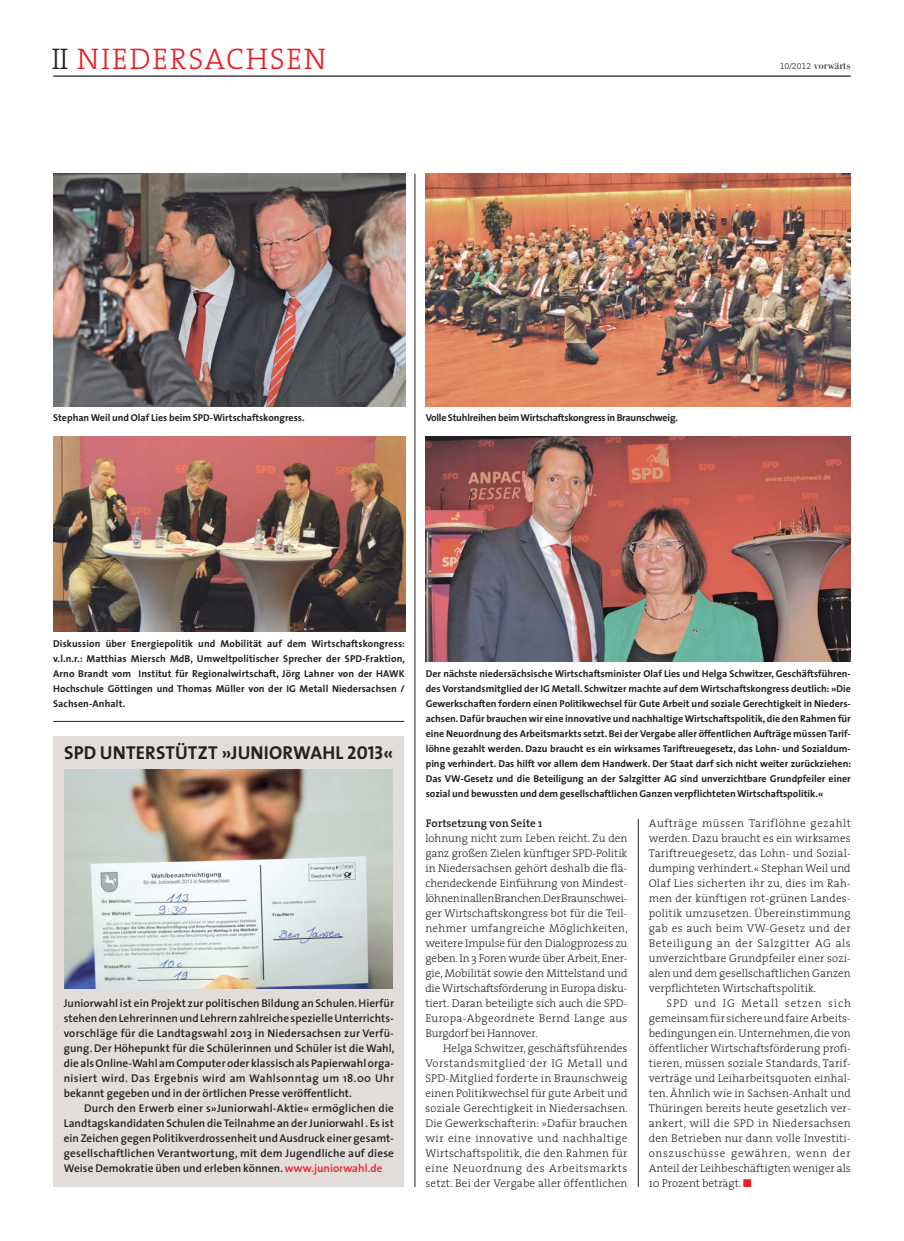
<style>
.page{position:relative;width:904px;height:1241px;background:#fff}
.page>*{position:absolute;margin:0;border:0;box-sizing:border-box;transform-origin:0 0}
.t1{font:30px "The Serif Light Caps";letter-spacing:.05em;color:#ea1d25}
.t2{font:18.75px "The Sans Bold Caps";letter-spacing:.005em;color:#231f20}
.t3{font:300 11.25px/15px "The Serif";letter-spacing:.005em;color:#231f20;text-align:justify}
.t4{font:600 11.25px/15px "The Sans";letter-spacing:.005em;color:#231f20;text-align:justify}
.t5{font:600 11.25px "The Serif";letter-spacing:.005em;color:#231f20}
.t6{font:11.25px "Bodoni";color:#231f20}
.t7{font:700 10px/15px "The Sans";color:#231f20;text-align:justify}
.t8{font:700 10px "The Sans";letter-spacing:-.02em;color:#231f20}
.s1{color:#231f20}
.s2{font-family:"The Serif Light Expert";font-size:8.75px}
.s3{color:#ea1d25}
</style>
<div class="page">
<div style="left:53px;top:736px;width:351px;height:450px;background:#e2ddda"></div>
<hr style="left:53px;top:75px;width:797px;height:2px;background:#231f20">
<hr style="left:415px;top:174px;width:1px;height:1012px;background:#231f20">
<hr style="left:53px;top:721px;width:351px;height:1px;background:#231f20">
<img style="left:64px;top:769px;width:328px;height:219px">
<img style="left:53px;top:174px;width:352px;height:232px">
<img style="left:53px;top:436px;width:352px;height:195px">
<img style="left:426px;top:436px;width:424px;height:225px">
<hr style="left:638px;top:819px;width:1px;height:367px;background:#231f20">
<img style="left:426px;top:174px;width:424px;height:232px">
<h1 class="t1" style="left:51px;top:41px;width:276px"><span class="s1">II</span> NIEDERSACHSEN</h1>
<p class="t6" style="left:779px;top:61px;width:72px"><span class="s2">10/2012</span> vorwärts</p>
<p class="t7" style="left:53px;top:410px;width:253px">Stephan Weil und Olaf Lies beim SPD-Wirtschaftskongress.</p>
<p class="t8" style="left:426px;top:413px;width:254px">Volle Stuhlreihen beim Wirtschaftskongress in Braunschweig.</p>
<p class="t7" style="left:53px;top:635px;width:353px">Diskussion über Energiepolitik und Mobilität auf dem Wirtschaftskongress: v.l.n.r.: Matthias Miersch MdB, Umweltpolitischer Sprecher der SPD-Fraktion, Arno Brandt vom Institut für Regionalwirtschaft, Jörg Lahner von der HAWK Hochschule Göttingen und Thomas Müller von der IG Metall Niedersachsen / Sachsen-Anhalt.</p>
<h2 class="t2" style="left:64px;top:741px;width:331px">SPD UNTERSTÜTZT »JUNIORWAHL 2013«</h2>
<p class="t4" style="left:64px;top:996px;width:332px">Juniorwahl ist ein Projekt zur politischen Bildung an Schulen. Hierfür stehen den Lehrerinnen und Lehrern zahlreiche spezielle Unterrichts&shy;vorschläge für die Landtagswahl 2013 in Niedersachsen zur Verfü&shy;gung. Der Höhepunkt für die Schülerinnen und Schüler ist die Wahl, die als Online-Wahl am Computer oder klassisch als Papierwahl orga&shy;nisiert wird. Das Ergebnis wird am Wahlsonntag um 18.00 Uhr bekannt gegeben und in der örtlichen Presse veröffentlicht.</p>
<p class="t4" style="left:64px;top:1101px;width:332px;text-indent:20px">Durch den Erwerb einer s»Juniorwahl-Aktie« ermöglichen die Landtagskandidaten Schulen die Teilnahme an der Juniorwahl . Es ist ein Zeichen gegen Politikverdrossenheit und Ausdruck einer gesamt&shy;gesellschaftlichen Verantwortung, mit dem Jugendliche auf diese Weise Demokratie üben und erleben können. <span class="s3">www.juniorwahl.de</span></p>
<p class="t7" style="left:426px;top:665px;width:427px">Der nächste niedersächsische Wirtschaftsminister Olaf Lies und Helga Schwitzer, Geschäftsführen&shy;des Vorstandsmitglied der IG Metall. Schwitzer machte auf dem Wirtschaftskongress deutlich: »Die Gewerkschaften fordern einen Politikwechsel für Gute Arbeit und soziale Gerechtigkeit in Nieders&shy;achsen. Dafür brauchen wir eine innovative und nachhaltige Wirtschaftspolitik, die den Rahmen für eine Neuordnung des Arbeitsmarkts setzt. Bei der Vergabe aller öffentlichen Aufträge müssen Tarif&shy;löhne gezahlt werden. Dazu braucht es ein wirksames Tariftreuegesetz, das Lohn- und Sozialdum&shy;ping verhindert. Das hilft vor allem dem Handwerk. Der Staat darf sich nicht weiter zurückziehen:<br>Das VW-Gesetz und die Beteiligung an der Salzgitter AG sind unverzichtbare Grundpfeiler einer sozial und bewussten und dem gesellschaftlichen Ganzen verpflichteten Wirtschaftspolitik.«</p>
<p class="t5" style="left:426px;top:817px;width:118px">Fortsetzung von Seite 1</p>
<p class="t3" style="left:425px;top:830px;width:204px">lohnung nicht zum Leben reicht. Zu den ganz großen Zielen künftiger SPD-Politik in Niedersachsen gehört deshalb die flä&shy;chendeckende Einführung von Mindest&shy;löhnen in allen Branchen. Der Braunschwei&shy;ger Wirtschaftskongress bot für die Teil&shy;nehmer umfangreiche Möglichkeiten, weitere Impulse für den Dialogprozess zu geben. In 3 Foren wurde über Arbeit, Ener&shy;gie, Mobilität sowie den Mittelstand und die Wirtschaftsförderung in Europa disku&shy;tiert. Daran beteiligte sich auch die SPD-Europa-Abgeordnete Bernd Lange aus Burgdorf bei Hannover.</p>
<p class="t3" style="left:425px;top:1040px;width:204px;text-indent:18px">Helga Schwitzer, geschäftsführendes Vorstandsmitglied der IG Metall und SPD-Mitglied forderte in Braunschweig einen Politikwechsel für gute Arbeit und soziale Gerechtigkeit in Niedersachsen.<br>Die Gewerkschafterin: »Dafür brauchen wir eine innovative und nachhaltige Wirtschaftspolitik, die den Rahmen für eine Neuordnung des Arbeitsmarkts setzt. Bei der Vergabe aller öffentlichen</p>
<p class="t3" style="left:648px;top:815px;width:203px">Aufträge müssen Tariflöhne gezahlt werden. Dazu braucht es ein wirksames Tariftreuegesetz, das Lohn- und Sozial&shy;dumping verhindert.« Stephan Weil und Olaf Lies sicherten ihr zu, dies im Rah&shy;men der künftigen rot-grünen Landes&shy;politik umzusetzen. Übereinstimmung gab es auch beim VW-Gesetz und der Beteiligung an der Salzgitter AG als unverzichtbare Grundpfeiler einer sozi&shy;alen und dem gesellschaftlichen Ganzen verpflichteten Wirtschaftspolitik.</p>
<p class="t3" style="left:648px;top:995px;width:204px;text-indent:18px">SPD und IG Metall setzen sich gemeinsam für sichere und faire Arbeits&shy;bedingungen ein. Unternehmen, die von öffentlicher Wirtschaftsförderung profi&shy;tieren, müssen soziale Standards, Tarif&shy;verträge und Leiharbeitsquoten einhal&shy;ten. Ähnlich wie in Sachsen-Anhalt und Thüringen bereits heute gesetzlich ver&shy;ankert, will die SPD in Niedersachsen den Betrieben nur dann volle Investiti&shy;onszuschüsse gewähren, wenn der Anteil der Leihbeschäftigten weniger als 10 Prozent beträgt. <span class="s3">■</span></p>
</div>
